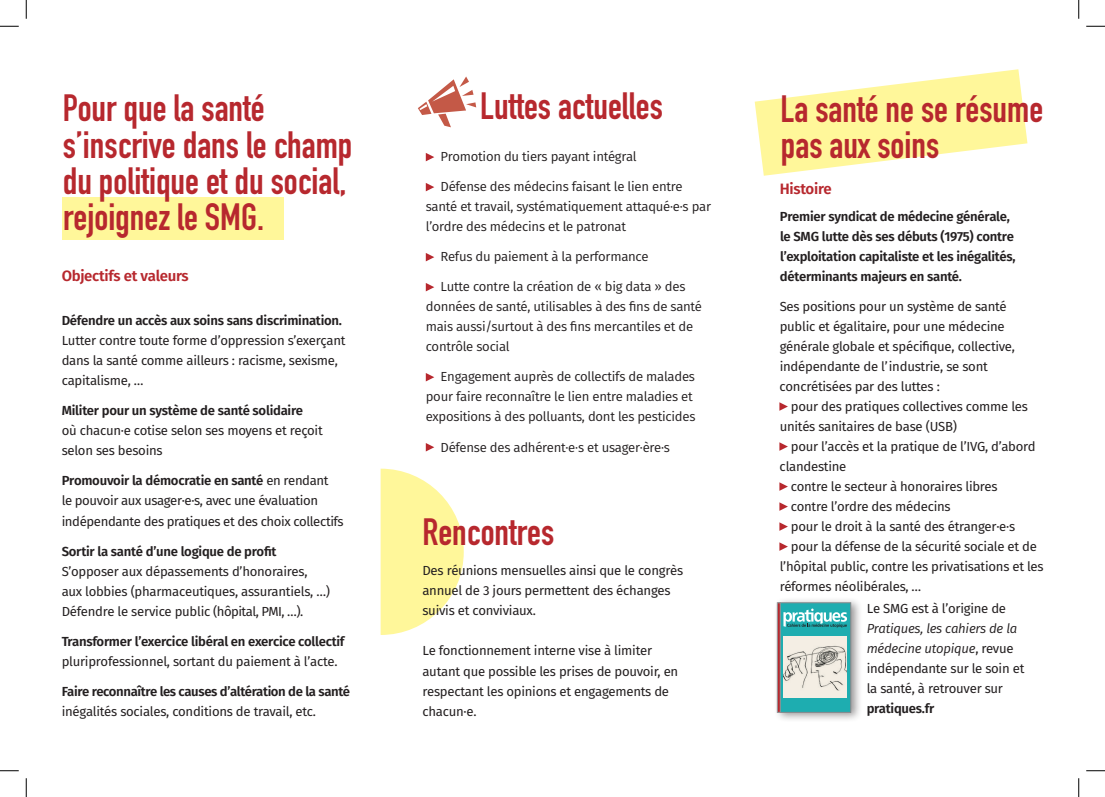
<style>
.page{position:relative;width:1105px;height:797px;background:#fff}
.page>*{position:absolute;margin:0;border:0;box-sizing:border-box;transform-origin:0 0}
.t1{font:700 37.5px/36.2px "DIN Condensed";color:#b7282e}
.t2{font:600 15px "Fira Sans";letter-spacing:-.02em;color:#b7282e}
.t3{font:13.12px/20px "Fira Sans";letter-spacing:-.02em;color:#231f20}
.t4{font:13.12px/20px "Fira Sans";letter-spacing:-.02em;color:#231f20}
.t5{font:600 13.12px/20px "Fira Sans";letter-spacing:-.02em;color:#231f20}
.s1{font-weight:600}
.s2{font-style:italic}
</style>
<div class="page">
<svg style="left:381px;top:468px;width:83px;height:167px"></svg>
<div style="left:62px;top:197px;width:222px;height:43px;background:#fff79a"></div>
<svg style="left:755px;top:69px;width:272px;height:107px"></svg>
<svg style="left:779px;top:402px;width:9px;height:9px"></svg>
<svg style="left:779px;top:442px;width:9px;height:9px"></svg>
<svg style="left:779px;top:482px;width:9px;height:9px"></svg>
<svg style="left:779px;top:502px;width:9px;height:9px"></svg>
<svg style="left:779px;top:522px;width:9px;height:9px"></svg>
<svg style="left:779px;top:542px;width:9px;height:9px"></svg>
<svg style="left:426px;top:153px;width:8px;height:8px"></svg>
<svg style="left:426px;top:183px;width:8px;height:8px"></svg>
<svg style="left:426px;top:253px;width:8px;height:8px"></svg>
<svg style="left:426px;top:283px;width:8px;height:8px"></svg>
<svg style="left:426px;top:373px;width:8px;height:8px"></svg>
<svg style="left:426px;top:443px;width:8px;height:8px"></svg>
<div style="left:774px;top:596px;width:88px;height:126px;background:#231f20;opacity:.46"></div>
<div style="left:778px;top:602px;width:73px;height:110px;background:#1eadb0;border:1px solid #87898c"></div>
<div style="left:777px;top:602px;width:3px;height:110px;background:#b7282e;border:1px solid #95979a"></div>
<svg style="left:783px;top:608px;width:64px;height:19px"></svg>
<div style="left:783px;top:636px;width:64px;height:61px;background:#f4eee4"></div>
<img style="left:783px;top:646px;width:64px;height:44px">
<svg style="left:418px;top:76px;width:58px;height:51px"></svg>
<svg style="left:0;top:25px;width:19px;height:2px"></svg>
<svg style="left:1086px;top:25px;width:19px;height:2px"></svg>
<svg style="left:0;top:770px;width:19px;height:1px"></svg>
<svg style="left:1086px;top:770px;width:19px;height:1px"></svg>
<svg style="left:25px;top:0;width:2px;height:19px"></svg>
<svg style="left:25px;top:778px;width:2px;height:19px"></svg>
<svg style="left:1078px;top:0;width:1px;height:19px"></svg>
<svg style="left:1078px;top:778px;width:1px;height:19px"></svg>
<h1 class="t1" style="left:63px;top:90px;width:291px">Pour que la santé s’inscrive dans le champ du politique et du social, rejoignez le SMG.</h1>
<p class="t2" style="left:62px;top:264px;width:128px">Objectifs et valeurs</p>
<p class="t5" style="left:62px;top:310px;width:282px">Défendre un accès aux soins sans discrimination.</p>
<p class="t3" style="left:62px;top:330px;width:285px">Lutter contre toute forme d’oppression s’exerçant dans la santé comme ailleurs : racisme, sexisme, capitalisme, …</p>
<p class="t5" style="left:62px;top:400px;width:243px">Militer pour un système de santé solidaire</p>
<p class="t3" style="left:62px;top:420px;width:263px">où chacun·e cotise selon ses moyens et reçoit selon ses besoins</p>
<p class="t3" style="left:62px;top:470px;width:284px"><span class="s1">Promouvoir la démocratie en santé</span> en rendant<br>le pouvoir aux usager·e·s, avec une évaluation indépendante des pratiques et des choix collectifs</p>
<p class="t5" style="left:62px;top:540px;width:216px">Sortir la santé d’une logique de profit</p>
<p class="t3" style="left:62px;top:560px;width:270px">S’opposer aux dépassements d’honoraires, aux lobbies (pharmaceutiques, assurantiels, …)<br>Défendre le service public (hôpital, PMI, …).</p>
<p class="t5" style="left:62px;top:630px;width:284px">Transformer l’exercice libéral en exercice collectif</p>
<p class="t3" style="left:62px;top:650px;width:277px">pluriprofessionnel, sortant du paiement à l’acte.</p>
<p class="t5" style="left:62px;top:680px;width:290px">Faire reconnaître les causes d’altération de la santé</p>
<p class="t3" style="left:62px;top:700px;width:256px">inégalités sociales, conditions de travail, etc.</p>
<h1 class="t1" style="left:480px;top:88px;width:184px">Luttes actuelles</h1>
<p class="t4" style="left:441px;top:146px;width:198px">Promotion du tiers payant intégral</p>
<p class="t4" style="left:426px;top:176px;width:287px;text-indent:15px">Défense des médecins faisant le lien entre santé et travail, systématiquement attaqué·e·s par l’ordre des médecins et le patronat</p>
<p class="t4" style="left:441px;top:246px;width:210px">Refus du paiement à la performance</p>
<p class="t4" style="left:426px;top:276px;width:278px;text-indent:15px">Lutte contre la création de « big data » des données de santé, utilisables à des fins de santé mais aussi/surtout à des fins mercantiles et de contrôle social</p>
<p class="t4" style="left:426px;top:366px;width:271px;text-indent:15px">Engagement auprès de collectifs de malades pour faire reconnaître le lien entre maladies et expositions à des polluants, dont les pesticides</p>
<p class="t4" style="left:441px;top:436px;width:231px">Défense des adhérent·e·s et usager·ère·s</p>
<h1 class="t1" style="left:422px;top:514px;width:133px">Rencontres</h1>
<p class="t3" style="left:422px;top:560px;width:262px">Des réunions mensuelles ainsi que le congrès annuel de 3 jours permettent des échanges suivis et conviviaux.</p>
<p class="t3" style="left:422px;top:640px;width:257px">Le fonctionnement interne vise à limiter autant que possible les prises de pouvoir, en respectant les opinions et engagements de chacun·e.</p>
<h1 class="t1" style="left:781px;top:90px;width:264px">La santé ne se résume pas aux soins</h1>
<p class="t2" style="left:780px;top:177px;width:53px">Histoire</p>
<p class="t5" style="left:780px;top:205px;width:237px">Premier syndicat de médecine générale, le SMG lutte dès ses débuts (1975) contre l’exploitation capitaliste et les inégalités, déterminants majeurs en santé.</p>
<p class="t3" style="left:780px;top:296px;width:237px">Ses positions pour un système de santé public et égalitaire, pour une médecine générale globale et spécifique, collective, indépendante de l’industrie, se sont concrétisées par des luttes :</p>
<p class="t3" style="left:780px;top:396px;width:250px;text-indent:11px">pour des pratiques collectives comme les unités sanitaires de base (USB)</p>
<p class="t3" style="left:791px;top:436px;width:246px">pour l’accès et la pratique de l’IVG, d’abord</p>
<p class="t3" style="left:780px;top:456px;width:68px">clandestine</p>
<p class="t3" style="left:791px;top:476px;width:208px">contre le secteur à honoraires libres</p>
<p class="t3" style="left:791px;top:496px;width:161px">contre l’ordre des médecins</p>
<p class="t3" style="left:791px;top:516px;width:226px">pour le droit à la santé des étranger·e·s</p>
<p class="t3" style="left:791px;top:536px;width:248px">pour la défense de la sécurité sociale et de</p>
<p class="t3" style="left:780px;top:556px;width:265px">l’hôpital public, contre les privatisations et les</p>
<p class="t3" style="left:780px;top:576px;width:143px">réformes néolibérales, …</p>
<p class="t3" style="left:867px;top:598px;width:141px">Le SMG est à l’origine de</p>
<p class="t3" style="left:867px;top:618px;width:159px"><span class="s2">Pratiques, les cahiers de la médecine utopique</span>, revue indépendante sur le soin et la santé, à retrouver sur</p>
<p class="t5" style="left:867px;top:698px;width:69px">pratiques.fr</p>
</div>
